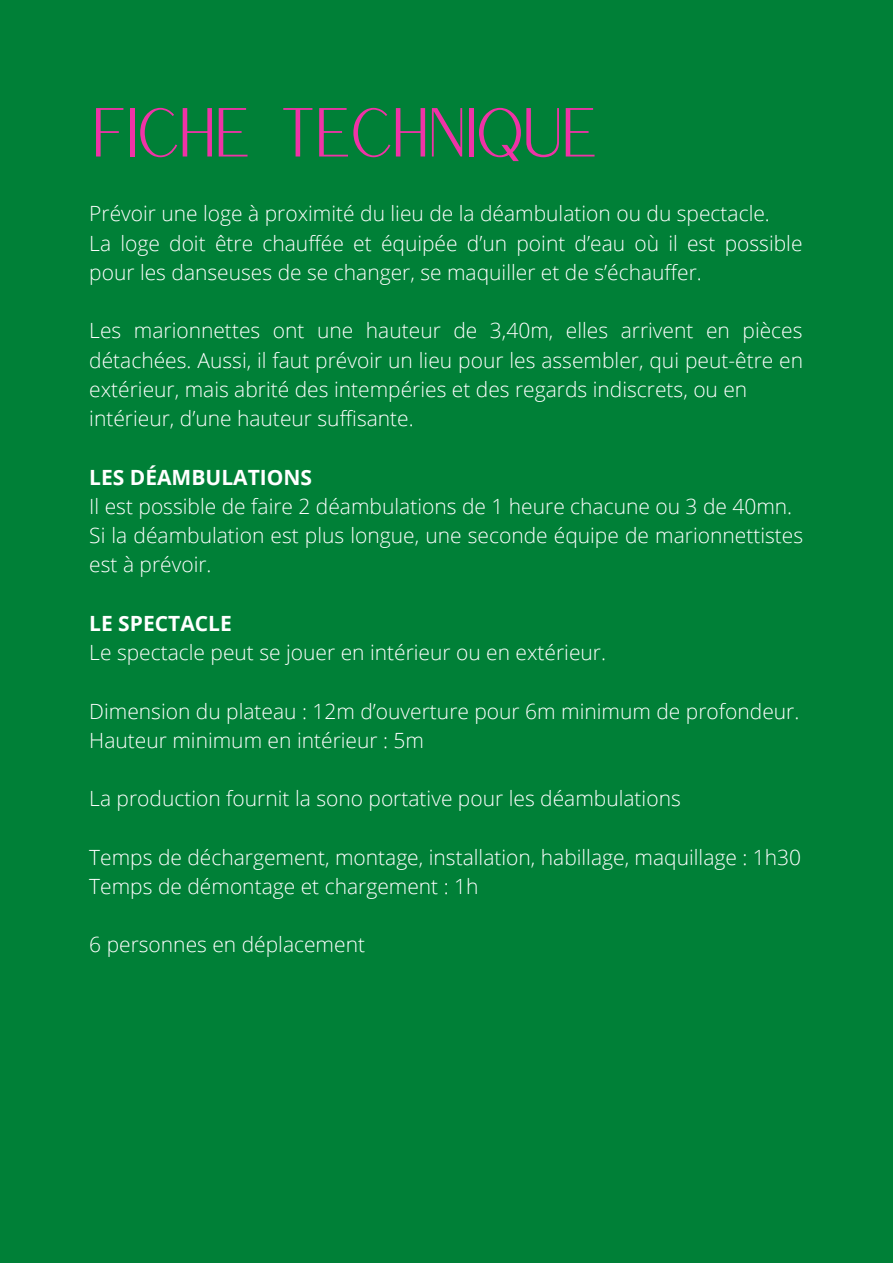
<style>
.page{position:relative;width:893px;height:1264px;background:#fff}
.page>*{position:absolute;margin:0;border:0;box-sizing:border-box;transform-origin:0 0}
.t1{font:67.5px "Versailles";letter-spacing:-.1em;color:#ef33a6}
.t2{font:300 21px/29.2px "Open Sans";color:#fff}
.t3{font:700 21px "Open Sans";color:#fff}
</style>
<div class="page">
<div style="left:0;top:0;width:892px;height:1262px;background:#008037"></div>
<h1 class="t1" style="left:89px;top:89px;width:513px">FICHE TECHNIQUE</h1>
<p class="t2" style="left:89px;top:199px;width:714px">Prévoir une loge à proximité du lieu de la déambulation ou du spectacle.<br>La loge doit être chauffée et équipée d’un point d’eau où il est possible pour les danseuses de se changer, se maquiller et de s’échauffer.</p>
<p class="t2" style="left:89px;top:315px;width:715px">Les marionnettes ont une hauteur de 3,40m, elles arrivent en pièces détachées. Aussi, il faut prévoir un lieu pour les assembler, qui peut-être en extérieur, mais abrité des intempéries et des regards indiscrets, ou en intérieur, d’une hauteur suffisante.</p>
<p class="t3" style="left:89px;top:462px;width:224px">LES DÉAMBULATIONS</p>
<p class="t2" style="left:89px;top:491px;width:715px">Il est possible de faire 2 déambulations de 1 heure chacune ou 3 de 40mn.<br>Si la déambulation est plus longue, une seconde équipe de marionnettistes est à prévoir.</p>
<p class="t3" style="left:89px;top:608px;width:144px">LE SPECTACLE</p>
<p class="t2" style="left:89px;top:637px;width:518px">Le spectacle peut se jouer en intérieur ou en extérieur.</p>
<p class="t2" style="left:89px;top:695px;width:711px">Dimension du plateau : 12m d’ouverture pour 6m minimum de profondeur.<br>Hauteur minimum en intérieur : 5m</p>
<p class="t2" style="left:89px;top:783px;width:593px">La production fournit la sono portative pour les déambulations</p>
<p class="t2" style="left:89px;top:842px;width:713px">Temps de déchargement, montage, installation, habillage, maquillage : 1h30<br>Temps de démontage et chargement : 1h</p>
<p class="t2" style="left:89px;top:929px;width:277px">6 personnes en déplacement</p>
</div>
